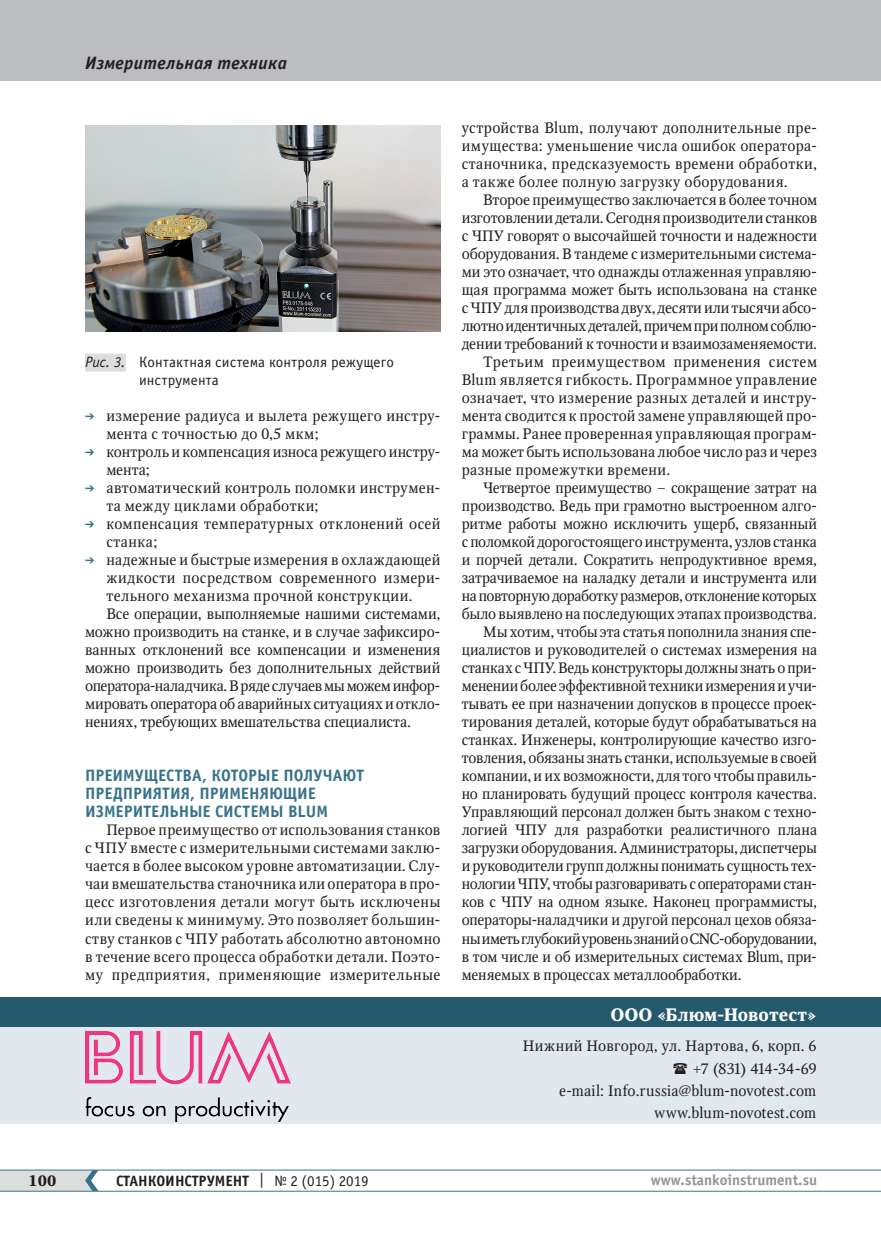
<style>
.page{position:relative;width:881px;height:1234px;background:#fff}
.page>*{position:absolute;margin:0;border:0;box-sizing:border-box;transform-origin:0 0}
.t1{font:italic 700 18px "Officina Sans C";letter-spacing:.015em;color:#231f20}
.t2{font:700 18px "Octava";color:#fff}
.t3{font:700 16.5px/18px "Officina Sans C";color:#36738a}
.t4{font:15px/18px "Octava";color:#231f20}
.t5{font:15px/18px "Octava";letter-spacing:.025em;color:#231f20}
.t6{font:15px/18px "Octava";letter-spacing:.03em;color:#231f20}
.t7{font:15px "Octava";letter-spacing:-.025em;color:#231f20}
.t8{font:15px "Octava";letter-spacing:-.02em;color:#231f20}
.t9{font:15px/18px "Officina Sans C";letter-spacing:.01em;color:#231f20}
.t10{font:15px "Octava";letter-spacing:-.03em;color:#231f20}
.t11{font:15px "Octava";letter-spacing:.035em;color:#231f20}
.t12{font:700 15px "Officina Sans C";color:#231f20}
.t13{font:700 15px "Officina Sans C";color:#939598}
.t14{font:700 15px "Octava";color:#231f20}
.s1{font-style:italic}
.s2{color:#36738a}
.s3{font-weight:400}
</style>
<div class="page">
<hr style="left:0;top:1190px;width:880px;height:1px;background:#36738a">
<hr style="left:0;top:1169px;width:880px;height:1px;background:#36738a">
<svg style="left:0;top:1169px;width:98px;height:21px;background:#ccd4d8"></svg>
<div style="left:0;top:0;width:880px;height:81px;background:#bcbdc0"></div>
<img style="left:85px;top:125px;width:355px;height:206px">
<div style="left:85px;top:353px;width:41px;height:18px;background:#dcdddf"></div>
<div style="left:0;top:1006px;width:880px;height:117px;background:#e1e9ee"></div>
<div style="left:0;top:997px;width:880px;height:29px;background:#255a6e"></div>
<img style="left:85px;top:1031px;width:205px;height:90px">
<p class="t1" style="left:85px;top:53px;width:203px">Измерительная техника</p>
<p class="t9" style="left:139px;top:353px;width:256px;text-indent:-54px"><span class="s1">Рис. 3.</span> Контактная система контроля режущего инструмента</p>
<p class="t5" style="left:106px;top:407px;width:335px;text-indent:-21px"><span class="s2">➔</span> измерение радиуса и вылета режущего инстру&shy;мента с точностью до 0,5 мкм;</p>
<p class="t4" style="left:106px;top:443px;width:335px;text-indent:-21px"><span class="s2">➔</span> контроль и компенсация износа режущего инстру&shy;мента;</p>
<p class="t6" style="left:106px;top:479px;width:335px;text-indent:-21px"><span class="s2">➔</span> автоматический контроль поломки инструмен&shy;та между циклами обработки;</p>
<p class="t6" style="left:106px;top:515px;width:335px;text-indent:-21px"><span class="s2">➔</span> компенсация температурных отклонений осей станка;</p>
<p class="t4" style="left:85px;top:551px;width:357px"><span class="s2">➔</span> надежные и быстрые измерения в охлаждающей</p>
<p class="t5" style="left:106px;top:569px;width:335px">жидкости посредством современного измери-</p>
<p class="t5" style="left:106px;top:587px;width:307px">тельного механизма прочной конструкции.</p>
<p class="t4" style="left:106px;top:605px;width:335px">Все операции, выполняемые нашими системами,</p>
<p class="t4" style="left:85px;top:623px;width:357px">можно производить на станке, и в случае зафиксиро-</p>
<p class="t4" style="left:85px;top:641px;width:356px">ванных отклонений все компенсации и изменения</p>
<p class="t4" style="left:85px;top:659px;width:356px">можно производить без дополнительных действий</p>
<p class="t7" style="left:85px;top:676px;width:357px">оператора-наладчика. В ряде случаев мы можем инфор-</p>
<p class="t4" style="left:85px;top:695px;width:357px">мировать оператора об аварийных ситуациях и откло-</p>
<p class="t4" style="left:85px;top:713px;width:327px">нениях, требующих вмешательства специалиста.</p>
<p class="t3" style="left:85px;top:766px;width:280px">ПРЕИМУЩЕСТВА, КОТОРЫЕ ПОЛУЧАЮТ<br>ПРЕДПРИЯТИЯ, ПРИМЕНЯЮЩИЕ<br>ИЗМЕРИТЕЛЬНЫЕ СИСТЕМЫ BLUM</p>
<p class="t4" style="left:85px;top:821px;width:357px;text-align:justify;text-indent:21px">Первое преимущество от использования станков с ЧПУ вместе с измерительными системами заклю&shy;чается в более высоком уровне автоматизации. Слу&shy;чаи вмешательства станочника или оператора в про&shy;цесс изготовления детали могут быть исключены или сведены к минимуму. Это позволяет большин&shy;ству станков с ЧПУ работать абсолютно автономно в течение всего процесса обработки детали. Поэто&shy;му предприятия, применяющие измерительные</p>
<p class="t5" style="left:461px;top:119px;width:357px">устройства Blum, получают дополнительные пре&shy;имущества: уменьшение числа ошибок оператора&shy;станочника, предсказуемость времени обработки, а также более полную загрузку оборудования.</p>
<p class="t4" style="left:483px;top:191px;width:335px">Второе преимущество заключается в более точном</p>
<p class="t4" style="left:461px;top:209px;width:357px">изготовлении детали. Сегодня производители станков</p>
<p class="t4" style="left:461px;top:227px;width:357px">с ЧПУ говорят о высочайшей точности и надежности</p>
<p class="t4" style="left:461px;top:245px;width:357px">оборудования. В тандеме с измерительными система-</p>
<p class="t4" style="left:461px;top:263px;width:357px">ми это означает, что однажды отлаженная управляю-</p>
<p class="t4" style="left:461px;top:281px;width:357px">щая программа может быть использована на станке</p>
<p class="t4" style="left:461px;top:299px;width:357px">с ЧПУ для производства двух, десяти или тысячи абсо-</p>
<p class="t8" style="left:461px;top:316px;width:357px">лютно идентичных деталей, причем при полном соблю-</p>
<p class="t4" style="left:461px;top:335px;width:357px">дении требований к точности и взаимозаменяемости.</p>
<p class="t11" style="left:483px;top:352px;width:335px">Третьим преимуществом применения систем</p>
<p class="t6" style="left:461px;top:371px;width:357px">Blum является гибкость. Программное управление</p>
<p class="t5" style="left:461px;top:389px;width:357px">означает, что измерение разных деталей и инстру-</p>
<p class="t4" style="left:461px;top:407px;width:357px">мента сводится к простой замене управляющей про-</p>
<p class="t4" style="left:461px;top:425px;width:357px">граммы. Ранее проверенная управляющая програм-</p>
<p class="t4" style="left:461px;top:443px;width:357px">ма может быть использована любое число раз и через</p>
<p class="t5" style="left:461px;top:461px;width:210px">разные промежутки времени.</p>
<p class="t4" style="left:483px;top:479px;width:335px">Четвертое преимущество – сокращение затрат на</p>
<p class="t4" style="left:461px;top:497px;width:357px">производство. Ведь при грамотно выстроенном алго-</p>
<p class="t4" style="left:461px;top:515px;width:357px">ритме работы можно исключить ущерб, связанный</p>
<p class="t4" style="left:461px;top:533px;width:356px">с поломкой дорогостоящего инструмента, узлов станка</p>
<p class="t4" style="left:461px;top:551px;width:357px">и порчей детали. Сократить непродуктивное время,</p>
<p class="t4" style="left:461px;top:569px;width:357px">затрачиваемое на наладку детали и инструмента или</p>
<p class="t7" style="left:461px;top:586px;width:357px">на повторную доработку размеров, отклонение которых</p>
<p class="t4" style="left:461px;top:605px;width:357px">было выявлено на последующих этапах производства.</p>
<p class="t4" style="left:483px;top:623px;width:335px">Мы хотим, чтобы эта статья пополнила знания спе-</p>
<p class="t4" style="left:461px;top:641px;width:357px">циалистов и руководителей о системах измерения на</p>
<p class="t4" style="left:461px;top:659px;width:357px">станках с ЧПУ. Ведь конструкторы должны знать о при-</p>
<p class="t4" style="left:461px;top:677px;width:357px">менении более эффективной техники измерения и учи-</p>
<p class="t4" style="left:461px;top:695px;width:357px">тывать ее при назначении допусков в процессе проек-</p>
<p class="t4" style="left:461px;top:713px;width:356px">тирования деталей, которые будут обрабатываться на</p>
<p class="t4" style="left:461px;top:731px;width:357px">станках. Инженеры, контролирующие качество изго-</p>
<p class="t4" style="left:461px;top:749px;width:357px">товления, обязаны знать станки, используемые в своей</p>
<p class="t4" style="left:461px;top:767px;width:357px">компании, и их возможности, для того чтобы правиль-</p>
<p class="t4" style="left:461px;top:785px;width:357px">но планировать будущий процесс контроля качества.</p>
<p class="t4" style="left:461px;top:803px;width:357px">Управляющий персонал должен быть знаком с техно-</p>
<p class="t4" style="left:461px;top:821px;width:357px">логией ЧПУ для разработки реалистичного плана</p>
<p class="t4" style="left:461px;top:839px;width:357px">загрузки оборудования. Администраторы, диспетчеры</p>
<p class="t4" style="left:461px;top:857px;width:357px">и руководители групп должны понимать сущность тех-</p>
<p class="t8" style="left:461px;top:874px;width:357px">нологии ЧПУ, чтобы разговаривать с операторами стан-</p>
<p class="t4" style="left:461px;top:893px;width:356px">ков с ЧПУ на одном языке. Наконец программисты,</p>
<p class="t4" style="left:461px;top:911px;width:357px">операторы-наладчики и другой персонал цехов обяза-</p>
<p class="t10" style="left:461px;top:928px;width:357px">ны иметь глубокий уровень знаний о CNC-оборудовании,</p>
<p class="t4" style="left:461px;top:947px;width:357px">в том числе и об измерительных системах Blum, при-</p>
<p class="t4" style="left:461px;top:965px;width:281px">меняемых в процессах металлообработки.</p>
<p class="t2" style="left:610px;top:1002px;width:207px">ООО «Блюм-Новотест»</p>
<p class="t4" style="left:522px;top:1034px;width:295px;line-height:22.2px;text-align:right">Нижний Новгород, ул. Нартова, 6, корп. 6 +7 (831) 414-34-69<br>e-mail: Info.russia@blum-novotest.com www.blum-novotest.com</p>
<p class="t14" style="left:29px;top:1170px;width:29px">100</p>
<p class="t12" style="left:116px;top:1171px;width:254px">СТАНКОИНСТРУМЕНТ <span class="s3">| № 2 (015) 2019</span></p>
<p class="t13" style="left:650px;top:1171px;width:168px">www.stankoinstrument.su</p>
</div>
